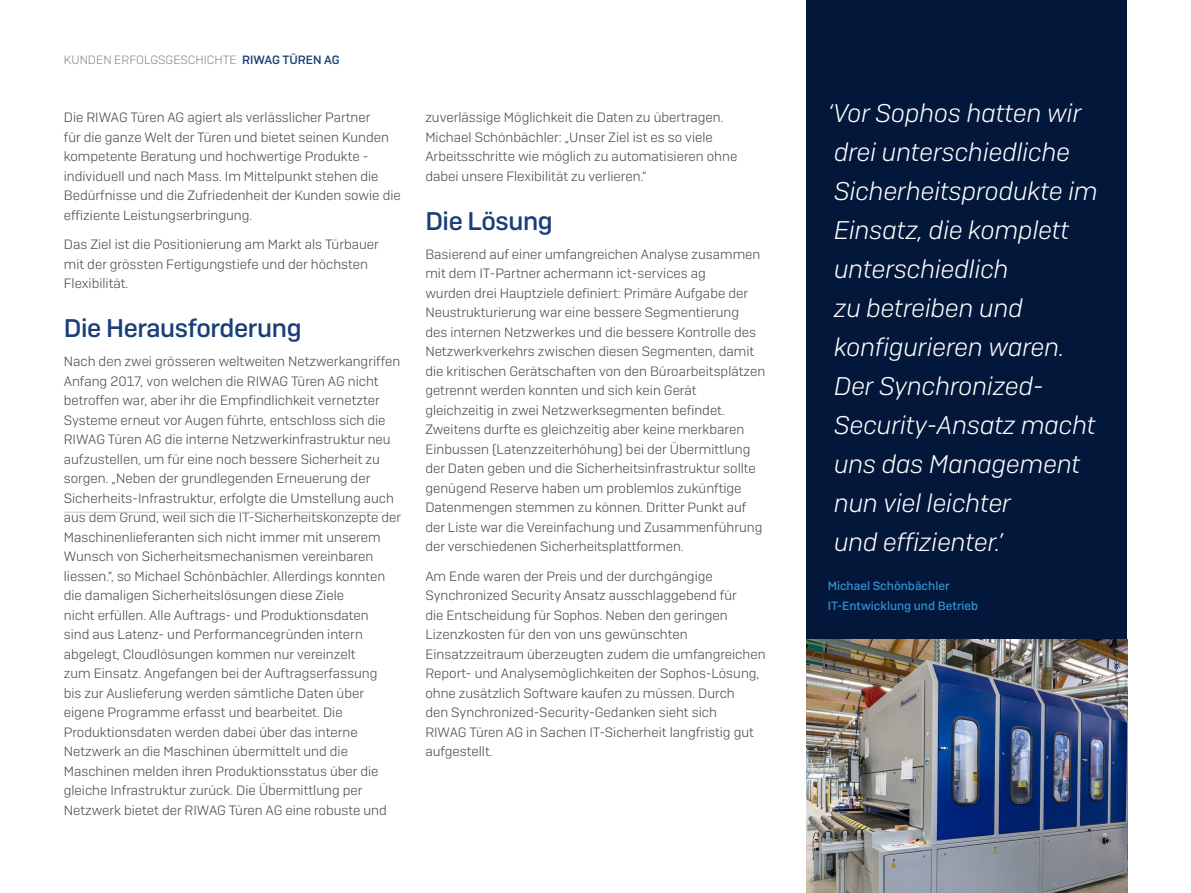
<style>
.page{position:relative;width:1191px;height:893px;background:#fff}
.page>*{position:absolute;margin:0;border:0;box-sizing:border-box;transform-origin:0 0}
.Quote__Reverse{font:italic 300 25.5px/39px "Sophos Sans";color:#fff}
.Subheading{font:500 25.5px "Sophos Sans";letter-spacing:-.015em;color:#193f77}
.Body_Copy{font:300 13.5px/19.5px "Sophos Sans";color:#43494d}
.Quote__Reverse-2{font:500 12px "Sophos Sans";color:#308ecd}
.t1{font:300 12px "Sophos Sans";color:#81898e}
.s1{font-weight:500;color:#193f77}
</style>
<div class="page">
<div style="left:806px;top:0;width:321px;height:893px;background:#02173a"></div>
<img style="left:806px;top:639px;width:321px;height:254px">
<hr style="left:64px;top:512px;width:319px;height:1px;background:#c2c6c9">
<p class="t1" style="left:64px;top:52px;width:277px">KUNDEN ERFOLGSGESCHICHTE <span class="s1">RIWAG TÜREN AG</span></p>
<p class="Body_Copy" style="left:64px;top:108px;width:338px">Die RIWAG Türen AG agiert als verlässlicher Partner<br>für die ganze Welt der Türen und bietet seinen Kunden kompetente Beratung und hochwertige Produkte - individuell und nach Mass. Im Mittelpunkt stehen die Bedürfnisse und die Zufriedenheit der Kunden sowie die effiziente Leistungserbringung.</p>
<p class="Body_Copy" style="left:64px;top:234px;width:317px">Das Ziel ist die Positionierung am Markt als Türbauer mit der grössten Fertigungstiefe und der höchsten<br>Flexibilität.</p>
<p class="Subheading" style="left:64px;top:312px;width:239px">Die Herausforderung</p>
<p class="Body_Copy" style="left:64px;top:351px;width:339px">Nach den zwei grösseren weltweiten Netzwerkangriffen Anfang 2017, von welchen die RIWAG Türen AG nicht betroffen war, aber ihr die Empfindlichkeit vernetzter Systeme erneut vor Augen führte, entschloss sich die RIWAG Türen AG die interne Netzwerkinfrastruktur neu aufzustellen, um für eine noch bessere Sicherheit zu sorgen. „Neben der grundlegenden Erneuerung der Sicherheits-Infrastruktur, erfolgte die Umstellung auch aus dem Grund, weil sich die IT-Sicherheitskonzepte der Maschinenlieferanten sich nicht immer mit unserem Wunsch von Sicherheitsmechanismen vereinbaren liessen.“, so Michael Schönbächler. Allerdings konnten die damaligen Sicherheitslösungen diese Ziele<br>nicht erfüllen. Alle Auftrags- und Produktionsdaten<br>sind aus Latenz- und Performancegründen intern abgelegt, Cloudlösungen kommen nur vereinzelt<br>zum Einsatz. Angefangen bei der Auftragserfassung<br>bis zur Auslieferung werden sämtliche Daten über eigene Programme erfasst und bearbeitet. Die Produktionsdaten werden dabei über das interne Netzwerk an die Maschinen übermittelt und die Maschinen melden ihren Produktionsstatus über die gleiche Infrastruktur zurück. Die Übermittlung per Netzwerk bietet der RIWAG Türen AG eine robuste und</p>
<p class="Body_Copy" style="left:425px;top:108px;width:313px">zuverlässige Möglichkeit die Daten zu übertragen.<br>Michael Schönbächler: „Unser Ziel ist es so viele Arbeitsschritte wie möglich zu automatisieren ohne dabei unsere Flexibilität zu verlieren.“</p>
<p class="Subheading" style="left:425px;top:205px;width:129px">Die Lösung</p>
<p class="Body_Copy" style="left:425px;top:244px;width:341px">Basierend auf einer umfangreichen Analyse zusammen mit dem IT-Partner achermann ict-services ag<br>wurden drei Hauptziele definiert: Primäre Aufgabe der Neustrukturierung war eine bessere Segmentierung<br>des internen Netzwerkes und die bessere Kontrolle des Netzwerkverkehrs zwischen diesen Segmenten, damit die kritischen Gerätschaften von den Büroarbeitsplätzen getrennt werden konnten und sich kein Gerät gleichzeitig in zwei Netzwerksegmenten befindet.<br>Zweitens durfte es gleichzeitig aber keine merkbaren Einbussen (Latenzzeiterhöhung) bei der Übermittlung der Daten geben und die Sicherheitsinfrastruktur sollte genügend Reserve haben um problemlos zukünftige Datenmengen stemmen zu können. Dritter Punkt auf der Liste war die Vereinfachung und Zusammenführung der verschiedenen Sicherheitsplattformen.</p>
<p class="Body_Copy" style="left:425px;top:566px;width:342px">Am Ende waren der Preis und der durchgängige Synchronized Security Ansatz ausschlaggebend für<br>die Entscheidung für Sophos. Neben den geringen Lizenzkosten für den von uns gewünschten Einsatzzeitraum überzeugten zudem die umfangreichen Report- und Analysemöglichkeiten der Sophos-Lösung, ohne zusätzlich Software kaufen zu müssen. Durch<br>den Synchronized-Security-Gedanken sieht sich<br>RIWAG Türen AG in Sachen IT-Sicherheit langfristig gut aufgestellt.</p>
<p class="Quote__Reverse" style="left:827px;top:93px;width:271px">‘Vor Sophos hatten wir drei unterschiedliche<br>Sicherheitsprodukte im<br>Einsatz, die komplett unterschiedlich<br>zu betreiben und konfigurieren waren.<br>Der Synchronized-<br>Security-Ansatz macht uns das Management nun viel leichter<br>und effizienter.’</p>
<p class="Quote__Reverse-2" style="left:827px;top:579px;width:123px">Michael Schönbächler</p>
<p class="Quote__Reverse-2" style="left:827px;top:598px;width:152px">IT-Entwicklung und Betrieb</p>
</div>
